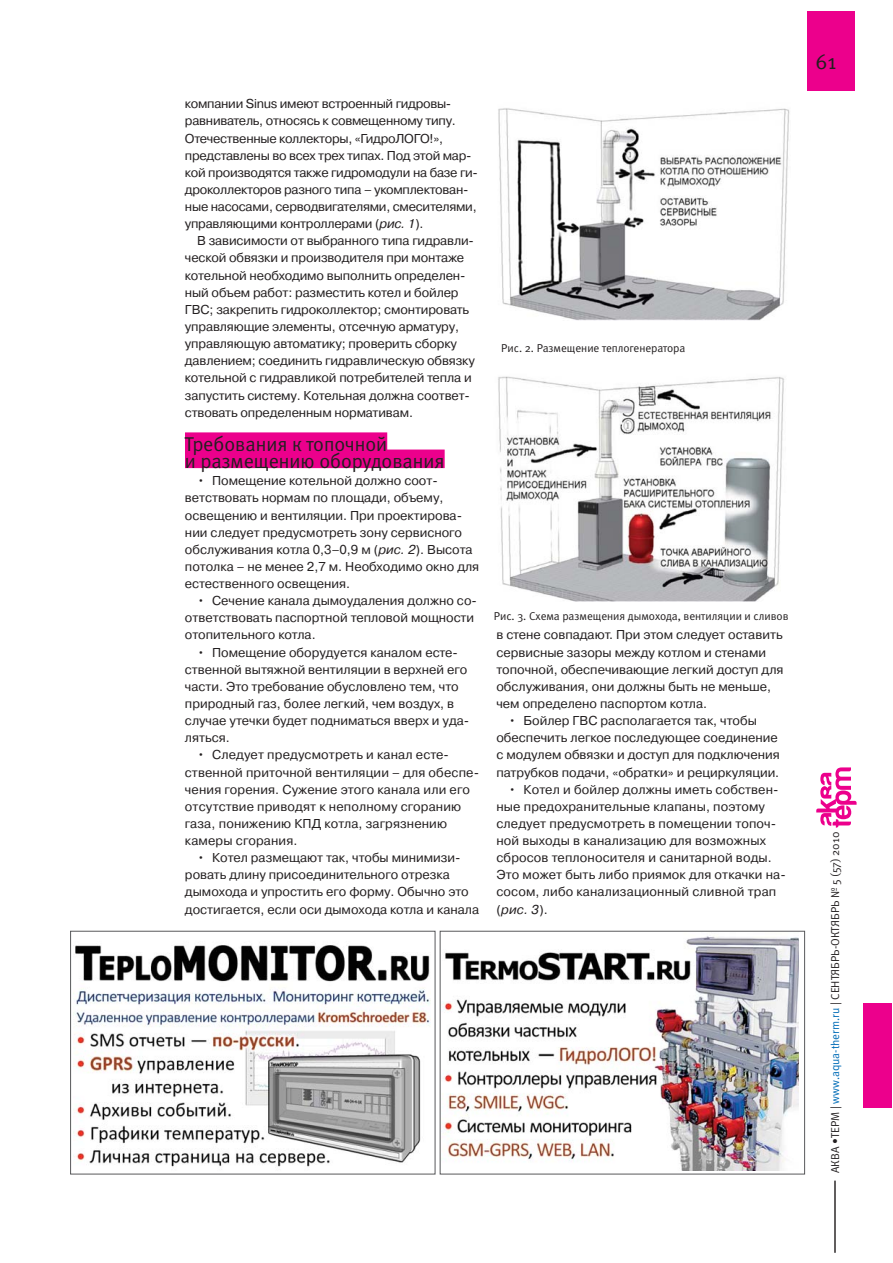
<style>
.page{position:relative;width:893px;height:1263px;background:#fff}
.page>*{position:absolute;margin:0;border:0;box-sizing:border-box;transform-origin:0 0}
.t1{font:21.45px "Meta Normal C";color:#231f20}
.t2{font:19.95px/17.1px "Meta Normal C";color:#231f20}
.t3{font:12.9px/17.1px "Pragmatica";color:#231f20}
.t4{font:12.9px/17.1px "Pragmatica";letter-spacing:-.02em;color:#231f20}
.t5{font:11.4px "Meta Normal C";color:#231f20}
.s1{font-style:italic}
.s2{color:#006cb7}
</style>
<div class="page">
<div style="left:806px;top:11px;width:48px;height:79px;background:#ec008c"></div>
<hr style="left:834px;top:1181px;width:1px;height:72px;background:#231f20">
<div style="left:863px;top:1004px;width:28px;height:104px;background:#ec008c"></div>
<svg style="left:816px;top:767px;width:40px;height:61px"></svg>
<div style="left:185px;top:432px;width:202px;height:19px;background:#ec008c"></div>
<div style="left:185px;top:450px;width:259px;height:18px;background:#ec008c"></div>
<img style="left:498px;top:108px;width:292px;height:212px">
<img style="left:498px;top:376px;width:286px;height:226px">
<img style="left:73px;top:945px;width:357px;height:222px">
<div style="left:70px;top:931px;width:365px;height:243px;border:1px solid #58595b"></div>
<img style="left:442px;top:936px;width:356px;height:235px">
<div style="left:440px;top:931px;width:365px;height:243px;border:1px solid #58595b"></div>
<p class="t4" style="left:185px;top:97px;width:294px">компании Sinus имеют встроенный гидровы&shy;равниватель, относясь к совмещенному типу.<br>Отечественные коллекторы, «ГидроЛОГО!», представлены во всех трех типах. Под этой мар&shy;кой производятся также гидромодули на базе ги&shy;дроколлекторов разного типа – укомплектован&shy;ные насосами, серводвигателями, смесителями, управляющими контроллерами (<span class="s1">рис. 1</span>).</p>
<p class="t3" style="left:185px;top:234px;width:291px;text-indent:12px">В зависимости от выбранного типа гидравли&shy;ческой обвязки и производителя при монтаже котельной необходимо выполнить определен&shy;ный объем работ: разместить котел и бойлер ГВС; закрепить гидроколлектор; смонтировать управляющие элементы, отсечную арматуру, управляющую автоматику; проверить сборку давлением; соединить гидравлическую обвязку котельной с гидравликой потребителей тепла и запустить систему. Котельная должна соответ&shy;ствовать определенным нормативам.</p>
<h2 class="t2" style="left:185px;top:438px;width:261px">Требования к топочной<br>и размещению оборудования</h2>
<p class="t3" style="left:185px;top:474px;width:296px;text-indent:12px">• Помещение котельной должно соот&shy;ветствовать нормам по площади, объему, освещению и вентиляции. При проектирова&shy;нии следует предусмотреть зону сервисного обслуживания котла 0,3–0,9 м (<span class="s1">рис. 2</span>). Высота потолка – не менее 2,7 м. Необходимо окно для естественного освещения.</p>
<p class="t3" style="left:185px;top:594px;width:293px;text-indent:12px">• Сечение канала дымоудаления должно со&shy;ответствовать паспортной тепловой мощности отопительного котла.</p>
<p class="t3" style="left:185px;top:645px;width:286px;text-indent:12px">• Помещение оборудуется каналом есте&shy;ственной вытяжной вентиляции в верхней его части. Это требование обусловлено тем, что природный газ, более легкий, чем воздух, в случае утечки будет подниматься вверх и уда&shy;ляться.</p>
<p class="t3" style="left:185px;top:748px;width:295px;text-indent:12px">• Следует предусмотреть и канал есте&shy;ственной приточной вентиляции – для обеспе&shy;чения горения. Сужение этого канала или его отсутствие приводят к неполному сгоранию газа, понижению КПД котла, загрязнению камеры сгорания.</p>
<p class="t3" style="left:185px;top:851px;width:296px;text-indent:12px">• Котел размещают так, чтобы минимизи&shy;ровать длину присоединительного отрезка дымохода и упростить его форму. Обычно это достигается, если оси дымохода котла и канала</p>
<p class="t5" style="left:501px;top:344px;width:185px">Рис. 2. Размещение теплогенератора</p>
<p class="t5" style="left:494px;top:611px;width:296px">Рис. 3. Схема размещения дымохода, вентиляции и сливов</p>
<p class="t3" style="left:496px;top:628px;width:288px">в стене совпадают. При этом следует оставить сервисные зазоры между котлом и стенами топочной, обеспечивающие легкий доступ для обслуживания, они должны быть не меньше, чем определено паспортом котла.</p>
<p class="t3" style="left:496px;top:713px;width:285px;text-indent:12px">• Бойлер ГВС располагается так, чтобы обеспечить легкое последующее соединение с модулем обвязки и доступ для подключения патрубков подачи, «обратки» и рециркуляции.</p>
<p class="t3" style="left:496px;top:782px;width:291px;text-indent:12px">• Котел и бойлер должны иметь собствен&shy;ные предохранительные клапаны, поэтому следует предусмотреть в помещении топоч&shy;ной выходы в канализацию для возможных сбросов теплоносителя и санитарной воды.<br>Это может быть либо приямок для откачки на&shy;сосом, либо канализационный сливной трап (<span class="s1">рис. 3</span>).</p>
<h1 class="t1" style="left:815px;top:53px;width:22px">61</h1>
<p class="t5" style="left:830px;top:1173px;width:343px;rotate:-90deg">АКВА •ТЕРМ | <span class="s2">www.aqua-therm.ru</span> | СЕНТЯБРЬ-ОКТЯБРЬ № 5 (57) 2010</p>
</div>
